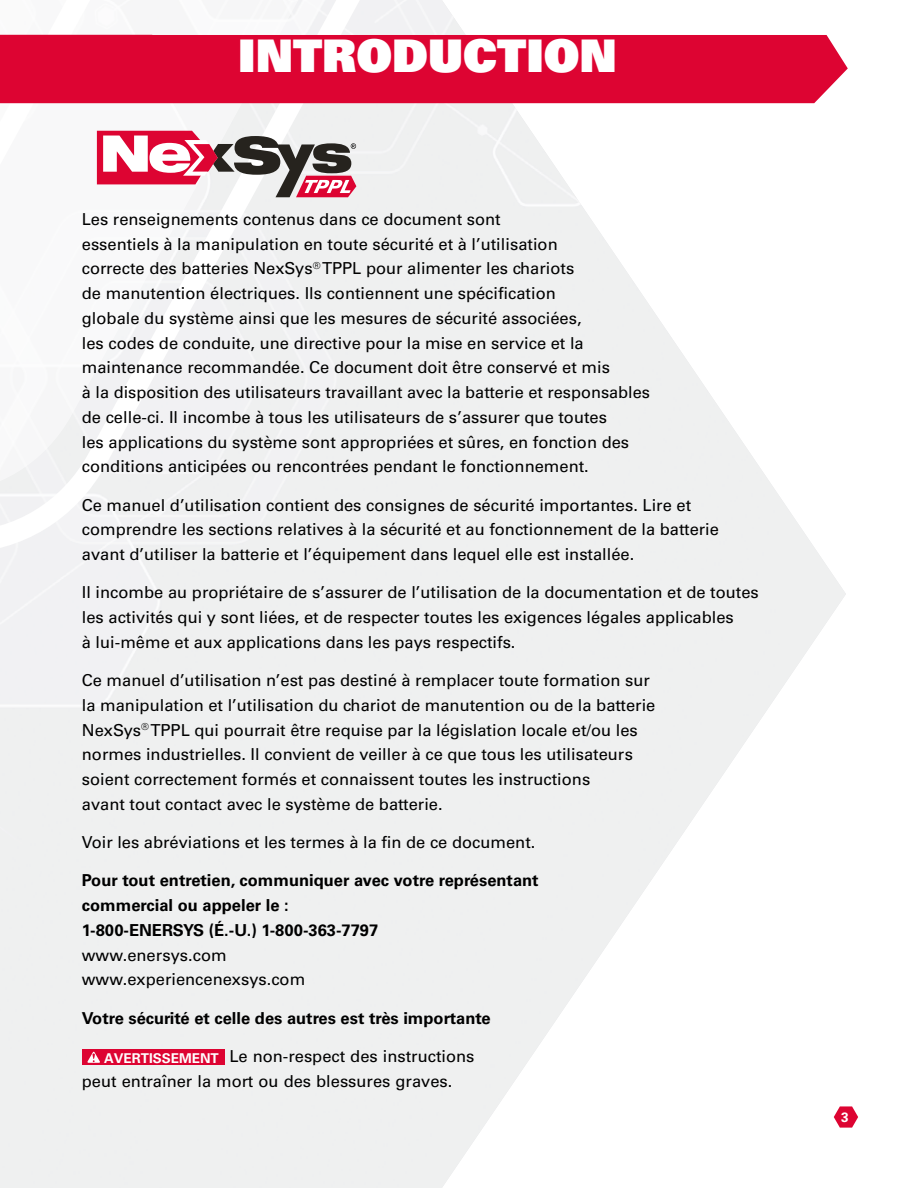
<style>
.page{position:relative;width:918px;height:1188px;background:#fff}
.page>*{position:absolute;margin:0;border:0;box-sizing:border-box;transform-origin:0 0}
.t1{font:45px "Univers LT Std X Black";color:#fff}
.t2{font:16.5px/24.8px "Univers LT Std";color:#000}
.t3{font:700 16.5px/24.8px "Univers LT Std";color:#000}
.t4{font:700 13.5px "Univers LT Std";color:#fff}
.s1{font-weight:700;font-size:13.5px;color:#fff}
</style>
<div class="page">
<img style="left:0;top:103px;width:846px;height:1085px">
<svg style="left:0;top:0;width:508px;height:553px;fill:#eff0f0"></svg>
<svg style="left:0;top:0;width:246px;height:306px"></svg>
<div style="left:82px;top:1050px;width:142px;height:15px;background:#dd0432"></div>
<svg style="left:87px;top:1052px;width:13px;height:11px"></svg>
<div style="left:193px;top:35px;width:655px;height:68px;background:#dd0432"></div>
<div style="left:0;top:35px;width:193px;height:68px;background:#dd0432"></div>
<svg style="left:97px;top:131px;width:259px;height:66px"></svg>
<svg style="left:834px;top:1106px;width:24px;height:22px"></svg>
<h1 class="t1" style="left:238px;top:26px;width:380px">INTRODUCTION</h1>
<p class="t2" style="left:82px;top:207px;width:570px">Les renseignements contenus dans ce document sont<br>essentiels à la manipulation en toute sécurité et à l’utilisation<br>correcte des batteries NexSys<sup>®</sup> TPPL pour alimenter les chariots<br>de manutention électriques. Ils contiennent une spécification<br>globale du système ainsi que les mesures de sécurité associées,<br>les codes de conduite, une directive pour la mise en service et la maintenance recommandée. Ce document doit être conservé et mis<br>à la disposition des utilisateurs travaillant avec la batterie et responsables de celle-ci. Il incombe à tous les utilisateurs de s’assurer que toutes<br>les applications du système sont appropriées et sûres, en fonction des conditions anticipées ou rencontrées pendant le fonctionnement.</p>
<p class="t2" style="left:82px;top:493px;width:639px">Ce manuel d’utilisation contient des consignes de sécurité importantes. Lire et comprendre les sections relatives à la sécurité et au fonctionnement de la batterie avant d’utiliser la batterie et l’équipement dans lequel elle est installée.</p>
<p class="t2" style="left:82px;top:580px;width:678px">Il incombe au propriétaire de s’assurer de l’utilisation de la documentation et de toutes les activités qui y sont liées, et de respecter toutes les exigences légales applicables<br>à lui-même et aux applications dans les pays respectifs.</p>
<p class="t2" style="left:82px;top:668px;width:575px">Ce manuel d’utilisation n’est pas destiné à remplacer toute formation sur la manipulation et l’utilisation du chariot de manutention ou de la batterie NexSys<sup>®</sup> TPPL qui pourrait être requise par la législation locale et/ou les normes industrielles. Il convient de veiller à ce que tous les utilisateurs soient correctement formés et connaissent toutes les instructions<br>avant tout contact avec le système de batterie.</p>
<p class="t2" style="left:82px;top:830px;width:455px">Voir les abréviations et les termes à la fin de ce document.</p>
<p class="t3" style="left:82px;top:868px;width:458px">Pour tout entretien, communiquer avec votre représentant commercial ou appeler le :<br>1-800-ENERSYS (É.-U.) 1-800-363-7797</p>
<p class="t2" style="left:82px;top:943px;width:225px">www.enersys.com www.experiencenexsys.com</p>
<p class="t3" style="left:82px;top:1006px;width:410px">Votre sécurité et celle des autres est très importante</p>
<p class="t2" style="left:82px;top:1044px;width:394px;text-indent:22px"><span class="s1">AVERTISSEMENT</span> Le non-respect des instructions peut entraîner la mort ou des blessures graves.</p>
<p class="t4" style="left:841px;top:1109px;width:9px">3</p>
</div>
